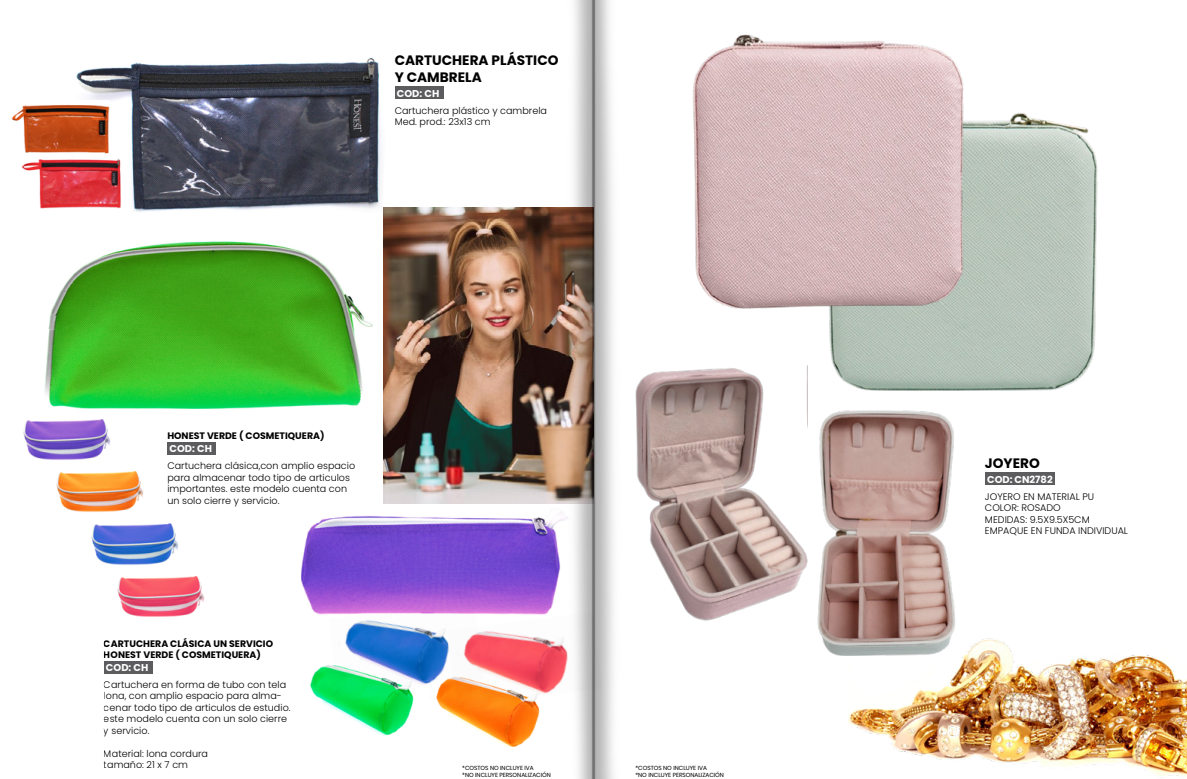
<style>
.page{position:relative;width:1187px;height:779px;background:#fff}
.page>*{position:absolute;margin:0;border:0;box-sizing:border-box;transform-origin:0 0}
.t1{font:700 13.7px/16.4px "Poppins";color:#000}
.t2{font:700 9.9px "Poppins";color:#fff}
.t3{font:300 9.6px/11.5px "Poppins";color:#000}
.t4{font:700 9.4px/11.3px "Poppins";color:#000}
.t5{font:5.9px/7px "Poppins";color:#000}
</style>
<div class="page">
<img style="left:1080px;top:127px;width:18px;height:251px">
<div style="left:104px;top:661px;width:49px;height:12px;background:#5c5c5e"></div>
<img style="left:76px;top:68px;width:30px;height:32px">
<img style="left:12px;top:105px;width:94px;height:49px">
<img style="left:21px;top:159px;width:85px;height:50px">
<img style="left:44px;top:254px;width:62px;height:155px">
<img style="left:23px;top:419px;width:83px;height:41px">
<img style="left:56px;top:472px;width:50px;height:40px">
<img style="left:91px;top:524px;width:15px;height:39px">
<img style="left:1080px;top:655px;width:106px;height:123px">
<img style="left:106px;top:0;width:974px;height:779px">
<h1 class="t1" style="left:394px;top:52px;width:165px">CARTUCHERA PLÁSTICO<br>Y CAMBRELA</h1>
<p class="t2" style="left:397px;top:87px;width:44px">COD: CH</p>
<p class="t3" style="left:394px;top:105px;width:154px">Cartuchera plástico y cambrela<br>Med. prod.: 23x13 cm</p>
<p class="t4" style="left:167px;top:430px;width:159px">HONEST VERDE ( COSMETIQUERA)</p>
<p class="t2" style="left:169px;top:443px;width:44px">COD: CH</p>
<p class="t3" style="left:167px;top:460px;width:189px">Cartuchera clásica,con amplio espacio para almacenar todo tipo de articulos importantes. este modelo cuenta con un solo cierre y servicio.</p>
<p class="t4" style="left:104px;top:638px;width:171px">CARTUCHERA CLÁSICA UN SERVICIO<br>HONEST VERDE ( COSMETIQUERA)</p>
<p class="t2" style="left:106px;top:661px;width:44px">COD: CH</p>
<p class="t3" style="left:104px;top:679px;width:188px">Cartuchera en forma de tubo con tela lona, con amplio espacio para alma&shy;cenar todo tipo de articulos de estudio. este modelo cuenta con un solo cierre y servicio.</p>
<p class="t3" style="left:104px;top:748px;width:106px">Material: lona cordura tamaño: 21 x 7 cm</p>
<p class="t5" style="left:462px;top:764px;width:90px">*COSTOS NO INCLUYE IVA<br>*NO INCLUYE PERSONALIZACIÓN</p>
<p class="t5" style="left:635px;top:764px;width:90px">*COSTOS NO INCLUYE IVA<br>*NO INCLUYE PERSONALIZACIÓN</p>
<h1 class="t1" style="left:984px;top:455px;width:56px">JOYERO</h1>
<p class="t2" style="left:986px;top:473px;width:67px">COD: CN2782</p>
<p class="t3" style="left:984px;top:491px;width:144px">JOYERO EN MATERIAL PU<br>COLOR: ROSADO<br>MEDIDAS: 9.5X9.5X5CM<br>EMPAQUE EN FUNDA INDIVIDUAL</p>
</div>
